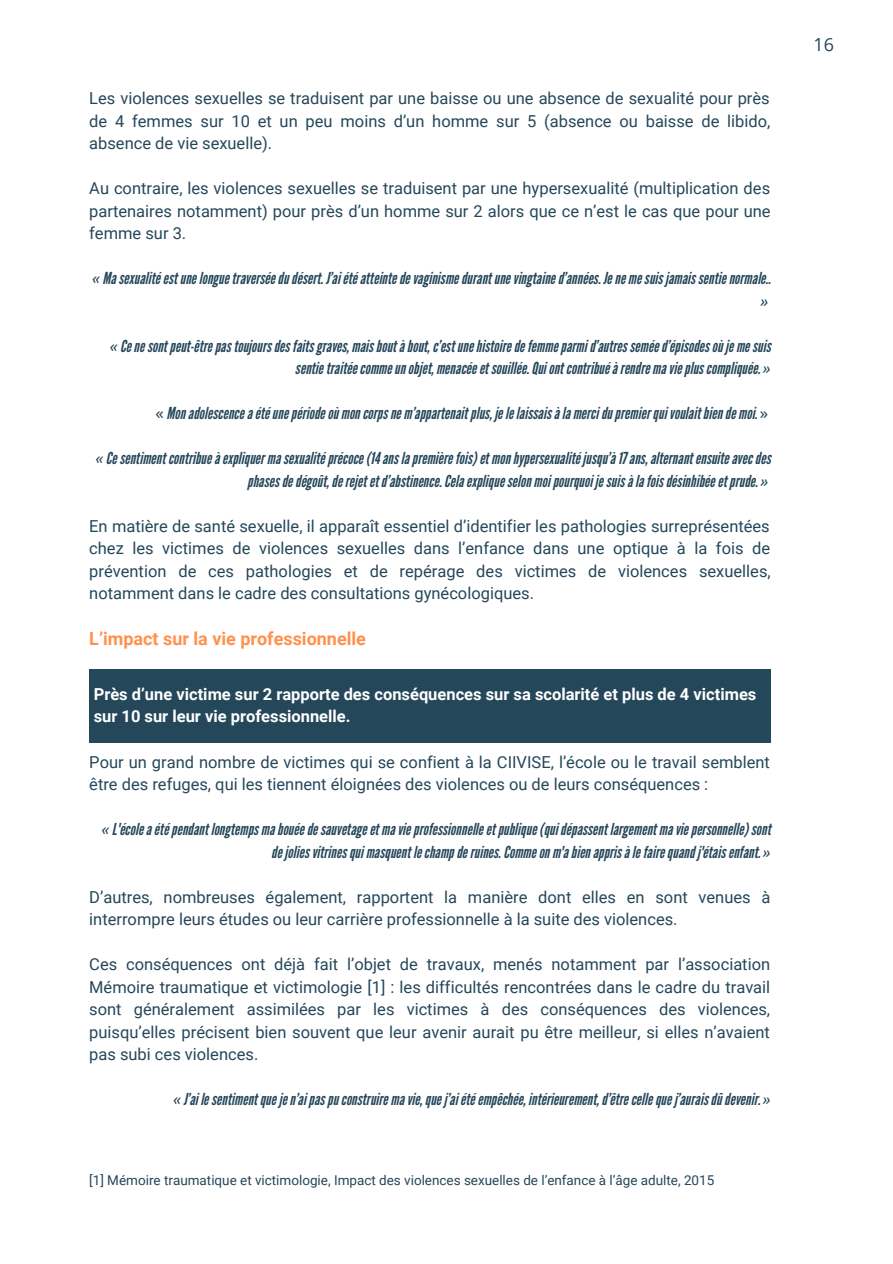
<style>
.page{position:relative;width:893px;height:1264px;background:#fff}
.page>*{position:absolute;margin:0;border:0;box-sizing:border-box;transform-origin:0 0}
.t1{font:700 18px "Roboto";color:#ff914d}
.t2{font:18px "Open Sans";color:#24475a}
.t3{font:italic 16.5px/22.5px "League Gothic";color:#25475a;text-align:right}
.t4{font:16.5px/22.5px "Roboto";color:#25475a;text-align:justify}
.t5{font:16.5px/22.5px "Roboto";color:#24475a;text-align:justify}
.t6{font:700 16.5px/22.5px "Roboto";color:#fff}
.t7{font:italic 16.5px "Noto Sans";color:#25475a}
.t8{font:13.5px "Roboto";color:#25475a}
.s1{font-family:"Noto Sans"}
.s2{font-family:"Noto Sans";font-style:normal}
.s3{font-style:normal}
</style>
<div class="page">
<div style="left:89px;top:669px;width:681px;height:73px;background:#25475a"></div>
<p class="t4" style="left:89px;top:88px;width:682px">Les violences sexuelles se traduisent par une baisse ou une absence de sexualité pour près de 4 femmes sur 10 et un peu moins d’un homme sur 5 (absence ou baisse de libido, absence de vie sexuelle).</p>
<p class="t4" style="left:89px;top:177px;width:683px">Au contraire, les violences sexuelles se traduisent par une hypersexualité (multiplication des partenaires notamment) pour près d’un homme sur 2 alors que ce n’est le cas que pour une femme sur 3.</p>
<p class="t3" style="left:92px;top:267px;width:680px"><span class="s1">«</span> Masexualitéestunelonguetraverséedudésert. J’aiétéatteintedevaginismedurantunevingtained’années. Jene mesuisjamaissentienormale..</p>
<p class="t7" style="left:760px;top:289px;width:9px">»</p>
<p class="t3" style="left:110px;top:335px;width:662px"><span class="s1">«</span> Cenesontpeut-êtrepastoujoursdesfaitsgraves, maisboutàbout,c’estunehistoiredefemmeparmid’autresseméed’épisodesoùje mesuis sentietraitéecommeunobjet, menacéeetsouillée.Quiontcontribuéàrendre maviepluscompliquée. <span class="s1">»</span></p>
<p class="t3" style="left:156px;top:402px;width:614px"><span class="s2">«</span> Monadolescenceaétéunepériodeoù moncorpsne m’appartenaitplus, jelelaissaisàla mercidupremierqui voulaitbiende moi<span class="s3">.</span> <span class="s2">»</span></p>
<p class="t3" style="left:95px;top:447px;width:676px"><span class="s1">«</span> Cesentimentcontribueàexpliquer masexualitéprécoce(14anslapremièrefois)et monhypersexualitéjusqu’à17ans,alternantensuiteavecdes phasesdedégoût,derejetetd’abstinence.Celaexpliqueselon moipourquoi jesuisàlafoisdésinhibéeetprude. <span class="s1">»</span></p>
<p class="t5" style="left:89px;top:515px;width:683px">En matière de santé sexuelle, il apparaît essentiel d’identifier les pathologies surreprésentées chez les victimes de violences sexuelles dans l’enfance dans une optique à la fois de prévention de ces pathologies et de repérage des victimes de violences sexuelles, notamment dans le cadre des consultations gynécologiques.</p>
<p class="t1" style="left:89px;top:628px;width:278px">L’impact sur la vie professionnelle</p>
<p class="t6" style="left:94px;top:683px;width:664px">Près d’une victime sur 2 rapporte des conséquences sur sa scolarité et plus de 4 victimes sur 10 sur leur vie professionnelle.</p>
<p class="t4" style="left:89px;top:751px;width:682px">Pour un grand nombre de victimes qui se confient à la CIIVISE, l’école ou le travail semblent être des refuges, qui les tiennent éloignées des violences ou de leurs conséquences :</p>
<p class="t3" style="left:102px;top:818px;width:670px"><span class="s1">«</span> L'écoleaétépendant longtemps mabouéedesauvetageet mavieprofessionnelleetpublique(quidépassent largement maviepersonnelle)sont dejoliesvitrinesqui masquent lechampderuines.Commeon m'abienapprisàlefairequandj'étaisenfant. <span class="s1">»</span></p>
<p class="t4" style="left:89px;top:886px;width:682px">D’autres, nombreuses également, rapportent la manière dont elles en sont venues à interrompre leurs études ou leur carrière professionnelle à la suite des violences.</p>
<p class="t4" style="left:89px;top:953px;width:682px">Ces conséquences ont déjà fait l’objet de travaux, menés notamment par l’association Mémoire traumatique et victimologie [1] : les difficultés rencontrées dans le cadre du travail sont généralement assimilées par les victimes à des conséquences des violences, puisqu’elles précisent bien souvent que leur avenir aurait pu être meilleur, si elles n’avaient pas subi ces violences.</p>
<p class="t3" style="left:173px;top:1088px;width:599px"><span class="s1">«</span> J’ai lesentimentquejen’aipaspuconstruire mavie,quej’aiétéempêchée, intérieurement,d’êtrecellequej’auraisdûdevenir. <span class="s1">»</span></p>
<p class="t8" style="left:89px;top:1172px;width:626px">[1] Mémoire traumatique et victimologie, Impact des violences sexuelles de l’enfance à l’âge adulte, 2015</p>
<p class="t2" style="left:813px;top:32px;width:22px">16</p>
</div>
